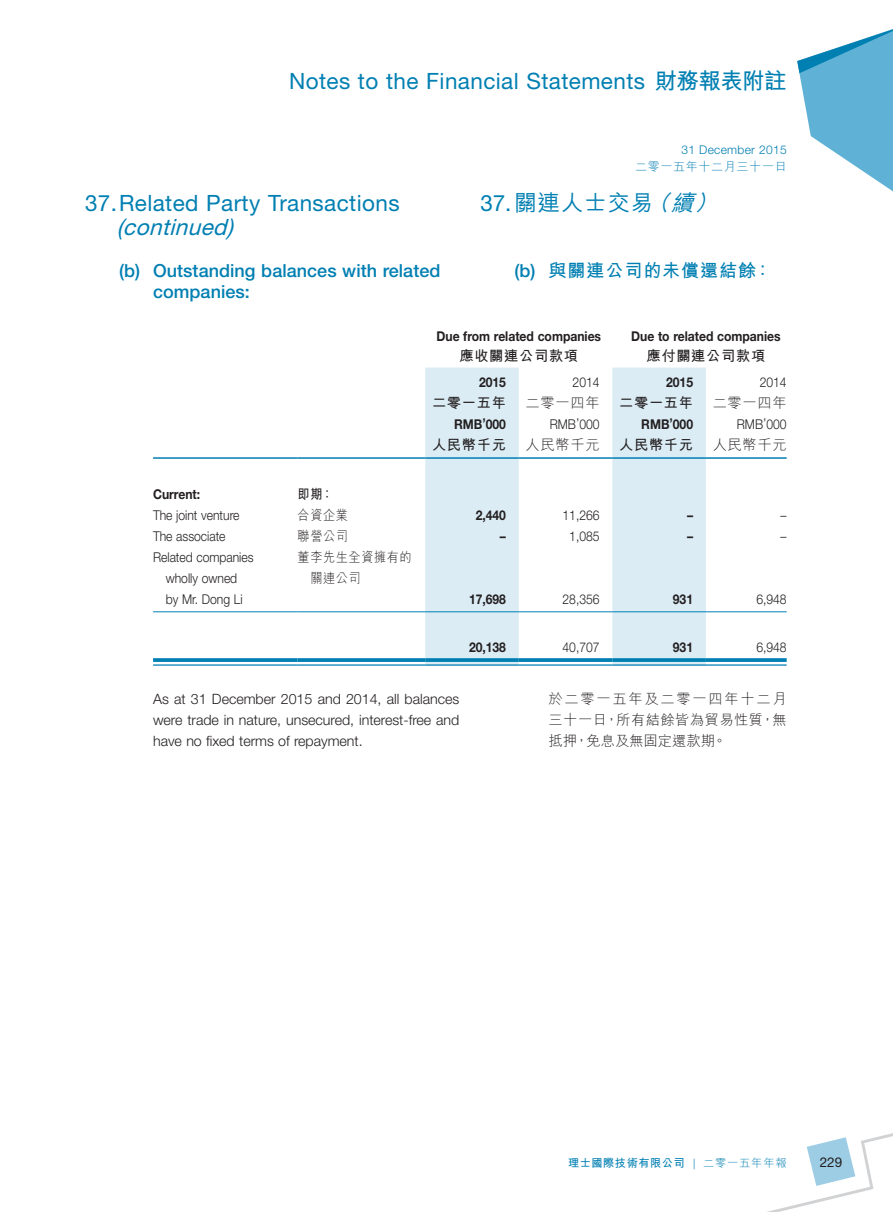
<style>
.page{position:relative;width:893px;height:1212px;background:#fff}
.page>*{position:absolute;margin:0;border:0;box-sizing:border-box;transform-origin:0 0}
.Heading_1{font:22.5px/24px "Helvetica Neue LT Std";letter-spacing:.02em;color:#007fb2}
.C_Heading_1{font:500 22.5px "M Hei HK";letter-spacing:.04em;color:#007fb2}
.Heading_2{font:500 18px/21px "Helvetica Neue LT Std";letter-spacing:.005em;color:#007fb2}
.C_Heading_2{font:700 18px "M Hei HK";letter-spacing:.055em;color:#007fb2}
.Body_Text{font:300 14.25px/21px "Helvetica Neue LT Std";color:#231f20;text-align:justify}
.C_Body_Text{font:300 14.25px/21px "M Hei HK";letter-spacing:.035em;color:#231f20;text-align:justify}
.Body_Text-2{font:700 14.25px "M Hei HK";letter-spacing:.05em;color:#231f20}
.Body_Text-3{font:300 14.25px "M Hei HK";letter-spacing:.05em;color:#231f20}
.Body_Text-4{font:300 13.5px/21px "Helvetica Neue LT Std";color:#231f20;text-align:center;scale:.9 1}
.Body_Text-5{font:700 13.5px "Helvetica Neue LT Std";color:#231f20;scale:.9 1}
.Body_Text-6{font:300 13.5px/21px "M Hei HK";letter-spacing:.05em;color:#231f20;scale:.9 1}
.t1{font:13.5px "Helvetica Neue LT Std";color:#231f20}
.Body_Text-7{font:700 13.5px "M Hei HK";color:#231f20;scale:.9 1}
.t2{font:300 12px "Helvetica Neue LT Std";letter-spacing:.025em;color:#007fb2}
.t3{font:300 12px "M Hei HK";letter-spacing:.06em;color:#007fb2}
.t4{font:700 11.25px "M Hei HK";letter-spacing:.045em;color:#007fb2}
.s1{font-family:"M Hei HK";font-weight:700}
.s2{font-family:"Helvetica Neue LT Std";font-weight:400}
.s3{font-style:italic}
.s4{font-family:"Helvetica Neue LT Std";font-weight:500}
.s5{font-family:"Helvetica Neue LT Std";font-weight:300;font-size:10.5px}
.s6{font-weight:300}
</style>
<div class="page">
<svg style="left:767px;top:1133px;width:126px;height:79px"></svg>
<svg style="left:797px;top:29px;width:96px;height:163px"></svg>
<svg style="left:425px;top:367px;width:281px;height:297px;fill:#dbecf5"></svg>
<hr style="left:153px;top:457px;width:145px;height:2px;background:#007fb2">
<hr style="left:298px;top:457px;width:127px;height:2px;background:#007fb2">
<hr style="left:425px;top:457px;width:94px;height:2px;background:#007fb2">
<hr style="left:519px;top:457px;width:93px;height:2px;background:#007fb2">
<hr style="left:612px;top:457px;width:94px;height:2px;background:#007fb2">
<hr style="left:706px;top:457px;width:81px;height:2px;background:#007fb2">
<hr style="left:153px;top:611px;width:145px;height:1px;background:#007fb2">
<hr style="left:298px;top:611px;width:127px;height:1px;background:#007fb2">
<hr style="left:425px;top:611px;width:94px;height:1px;background:#007fb2">
<hr style="left:519px;top:611px;width:93px;height:1px;background:#007fb2">
<hr style="left:612px;top:611px;width:94px;height:1px;background:#007fb2">
<hr style="left:706px;top:611px;width:81px;height:1px;background:#007fb2">
<svg style="left:153px;top:658px;width:145px;height:4px"></svg>
<hr style="left:153px;top:664px;width:145px;height:2px;background:#007fb2">
<svg style="left:298px;top:658px;width:127px;height:4px"></svg>
<hr style="left:298px;top:664px;width:127px;height:2px;background:#007fb2">
<svg style="left:425px;top:658px;width:94px;height:4px"></svg>
<hr style="left:425px;top:664px;width:94px;height:2px;background:#007fb2">
<svg style="left:519px;top:658px;width:93px;height:4px"></svg>
<hr style="left:519px;top:664px;width:93px;height:2px;background:#007fb2">
<svg style="left:612px;top:658px;width:94px;height:4px"></svg>
<hr style="left:612px;top:664px;width:94px;height:2px;background:#007fb2">
<svg style="left:706px;top:658px;width:81px;height:4px"></svg>
<hr style="left:706px;top:664px;width:81px;height:2px;background:#007fb2">
<h1 class="Heading_1" style="left:289px;top:69px;width:499px">Notes to the Financial Statements <span class="s1">財務報表附註</span></h1>
<p class="t2" style="left:681px;top:143px;width:107px">31 December 2015</p>
<p class="t3" style="left:635px;top:160px;width:153px">二零一五年十二月三十一日</p>
<p class="C_Heading_1" style="left:480px;top:187px;width:246px"><span class="s2">37.</span>關連人士交易<span class="s3">（續）</span></p>
<p class="Heading_1" style="left:117px;top:191px;width:284px;text-indent:-32px">37.Related Party Transactions <span class="s3">(continued)</span></p>
<p class="Heading_2" style="left:153px;top:260px;width:289px;text-indent:-34px">(b) Outstanding balances with related companies:</p>
<p class="Body_Text-5" style="left:436px;top:327px;width:184px">Due from related companies</p>
<p class="Body_Text-5" style="left:631px;top:327px;width:167px">Due to related companies</p>
<p class="Body_Text-2" style="left:459px;top:346px;width:120px">應收關連公司款項</p>
<p class="Body_Text-2" style="left:646px;top:346px;width:120px">應付關連公司款項</p>
<p class="Body_Text-5" style="left:479px;top:374px;width:31px">2015</p>
<p class="Body_Text-4" style="left:573px;top:371px;width:31px">2014</p>
<p class="Body_Text-5" style="left:666px;top:374px;width:31px">2015</p>
<p class="Body_Text-4" style="left:760px;top:371px;width:31px">2014</p>
<p class="Body_Text-2" style="left:432px;top:392px;width:75px">二零一五年</p>
<p class="Body_Text-3" style="left:526px;top:395px;width:75px">二零一四年</p>
<p class="Body_Text-2" style="left:619px;top:392px;width:75px">二零一五年</p>
<p class="Body_Text-3" style="left:713px;top:395px;width:75px">二零一四年</p>
<p class="Body_Text-5" style="left:454px;top:416px;width:59px">RMB’000</p>
<p class="Body_Text-4" style="left:550px;top:413px;width:57px">RMB’000</p>
<p class="Body_Text-5" style="left:641px;top:416px;width:59px">RMB’000</p>
<p class="Body_Text-4" style="left:737px;top:413px;width:57px">RMB’000</p>
<p class="Body_Text-2" style="left:432px;top:434px;width:75px">人民幣千元</p>
<p class="Body_Text-3" style="left:526px;top:437px;width:75px">人民幣千元</p>
<p class="Body_Text-2" style="left:619px;top:434px;width:75px">人民幣千元</p>
<p class="Body_Text-3" style="left:713px;top:437px;width:75px">人民幣千元</p>
<p class="Body_Text-5" style="left:153px;top:486px;width:54px">Current:</p>
<p class="Body_Text-7" style="left:298px;top:484px;width:41px">即期：</p>
<p class="Body_Text-4" style="left:153px;top:504px;width:98px">The joint venture</p>
<p class="Body_Text-6" style="left:298px;top:504px;width:57px">合資企業</p>
<p class="Body_Text-5" style="left:476px;top:507px;width:35px">2,440</p>
<p class="Body_Text-4" style="left:563px;top:504px;width:43px">11,266</p>
<p class="Body_Text-5" style="left:687px;top:507px;width:8px">–</p>
<p class="Body_Text-4" style="left:781px;top:504px;width:8px">–</p>
<p class="Body_Text-4" style="left:153px;top:525px;width:82px">The associate</p>
<p class="Body_Text-6" style="left:298px;top:525px;width:57px">聯營公司</p>
<p class="Body_Text-5" style="left:500px;top:528px;width:8px">–</p>
<p class="Body_Text-4" style="left:569px;top:525px;width:35px">1,085</p>
<p class="Body_Text-5" style="left:687px;top:528px;width:8px">–</p>
<p class="Body_Text-4" style="left:781px;top:525px;width:8px">–</p>
<p class="Body_Text-4" style="left:153px;top:546px;width:113px">Related companies wholly owned<br>by Mr. Dong Li</p>
<p class="Body_Text-6" style="left:310px;top:546px;width:114px;text-indent:-13px">董李先生全資擁有的關連公司</p>
<p class="C_Heading_2" style="left:514px;top:258px;width:259px"><span class="s4">(b)</span> 與關連公司的未償還結餘：</p>
<p class="Body_Text-5" style="left:469px;top:591px;width:43px">17,698</p>
<p class="Body_Text-4" style="left:563px;top:588px;width:43px">28,356</p>
<p class="Body_Text-5" style="left:673px;top:591px;width:24px">931</p>
<p class="Body_Text-4" style="left:756px;top:588px;width:35px">6,948</p>
<p class="Body_Text-5" style="left:469px;top:639px;width:43px">20,138</p>
<p class="Body_Text-4" style="left:563px;top:637px;width:43px">40,707</p>
<p class="Body_Text-5" style="left:673px;top:639px;width:24px">931</p>
<p class="Body_Text-4" style="left:756px;top:637px;width:35px">6,948</p>
<p class="Body_Text" style="left:153px;top:688px;width:308px">As at 31 December 2015 and 2014, all balances were trade in nature, unsecured, interest-free and have no fixed terms of repayment.</p>
<p class="C_Body_Text" style="left:549px;top:688px;width:240px">於二零一五年及二零一四年十二月三十一日，所有結餘皆為貿易性質，無抵押，免息及無固定還款期。</p>
<p class="t4" style="left:568px;top:1154px;width:220px">理士國際技術有限公司 <span class="s5">|</span> <span class="s6">二零一五年年報</span></p>
<p class="t1" style="left:820px;top:1154px;width:24px">229</p>
</div>
